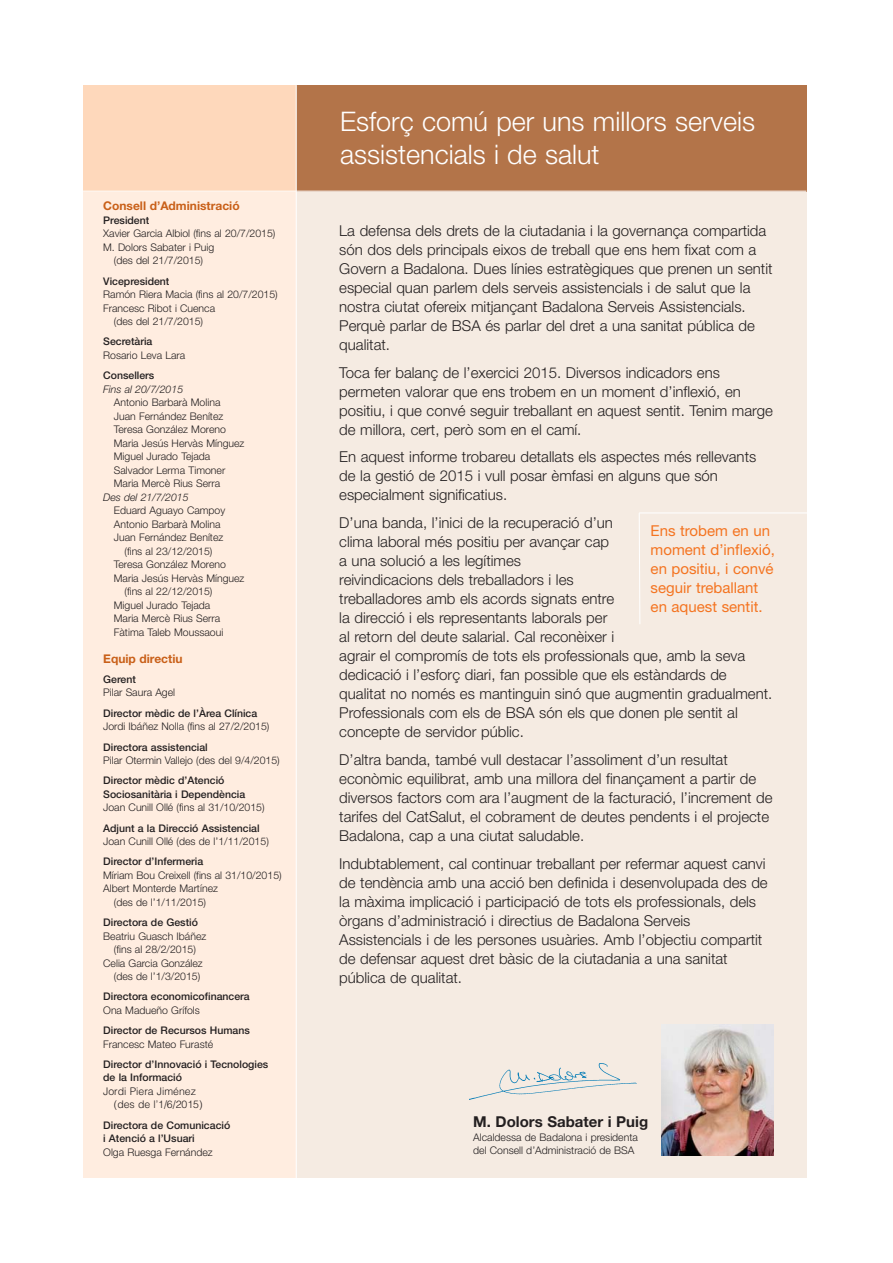
<style>
.page{position:relative;width:893px;height:1263px;background:#fff}
.page>*{position:absolute;margin:0;border:0;box-sizing:border-box;transform-origin:0 0}
.t1{font:300 27px/33px "Helvetica Neue";color:#fff}
.t2{font:300 15px/19px "Helvetica Neue";color:#231f20}
.t3{font:15px/19px "Helvetica Neue";color:#f47421}
.t4{font:700 15px "Helvetica Neue";color:#231f20}
.t5{font:700 12px "Helvetica Neue";color:#c96019}
.t6{font:300 10.5px/13.5px "Helvetica Neue";color:#231f20}
.t7{font:500 10.5px/13.5px "Helvetica Neue";color:#231f20}
.t8{font:300 10.5px/13.5px "Helvetica";color:#231f20}
.t9{font:italic 300 10.5px "Helvetica Neue";color:#231f20}
</style>
<div class="page">
<div style="left:84px;top:191px;width:212px;height:987px;background:#ffede0"></div>
<div style="left:296px;top:191px;width:510px;height:987px;background:#f5ebe2"></div>
<div style="left:296px;top:85px;width:510px;height:106px;background:#b37449"></div>
<div style="left:84px;top:85px;width:212px;height:106px;background:#fed8bb"></div>
<hr style="left:296px;top:85px;width:1px;height:1138px;background:#fff">
<hr style="left:83px;top:191px;width:723px;height:1px;background:#fff">
<img style="left:662px;top:1025px;width:112px;height:130px">
<img style="left:469px;top:1063px;width:168px;height:37px">
<svg style="left:639px;top:513px;width:2px;height:111px"></svg>
<hr style="left:639px;top:512px;width:226px;height:1px;background:#fff">
<p class="t5" style="left:103px;top:202px;width:138px">Consell d’Administració</p>
<p class="t7" style="left:103px;top:214px;width:48px">President</p>
<p class="t6" style="left:103px;top:228px;width:174px">Xavier Garcia Albiol (fins al 20/7/2015)</p>
<p class="t6" style="left:103px;top:241px;width:113px">M. Dolors Sabater i Puig</p>
<p class="t6" style="left:114px;top:255px;width:91px">(des del 21/7/2015)</p>
<p class="t7" style="left:103px;top:275px;width:68px">Vicepresident</p>
<p class="t6" style="left:103px;top:289px;width:176px">Ramón Riera Macia (fins al 20/7/2015)</p>
<p class="t6" style="left:103px;top:302px;width:113px">Francesc Ribot i Cuenca</p>
<p class="t6" style="left:114px;top:316px;width:91px">(des del 21/7/2015)</p>
<p class="t7" style="left:103px;top:336px;width:51px">Secretària</p>
<p class="t6" style="left:103px;top:349px;width:84px">Rosario Leva Lara</p>
<p class="t7" style="left:103px;top:370px;width:53px">Consellers</p>
<p class="t9" style="left:103px;top:385px;width:81px">Fins al 20/7/2015</p>
<p class="t6" style="left:114px;top:397px;width:132px">Antonio Barbarà Molina<br>Juan Fernández Benítez<br>Teresa González Moreno<br>Maria Jesús Hervàs Mínguez<br>Miguel Jurado Tejada<br>Salvador Lerma Timoner<br>Maria Mercè Rius Serra</p>
<p class="t9" style="left:103px;top:493px;width:87px">Des del 21/7/2015</p>
<p class="t6" style="left:114px;top:505px;width:113px">Eduard Aguayo Campoy</p>
<p class="t6" style="left:114px;top:518px;width:108px">Antonio Barbarà Molina</p>
<p class="t6" style="left:114px;top:532px;width:111px">Juan Fernández Benítez</p>
<p class="t6" style="left:124px;top:545px;width:89px">(fins al 23/12/2015)</p>
<p class="t6" style="left:114px;top:559px;width:114px">Teresa González Moreno</p>
<p class="t6" style="left:114px;top:572px;width:132px">Maria Jesús Hervàs Mínguez</p>
<p class="t6" style="left:124px;top:586px;width:89px">(fins al 22/12/2015)</p>
<p class="t6" style="left:114px;top:599px;width:98px">Miguel Jurado Tejada</p>
<p class="t6" style="left:114px;top:613px;width:108px">Maria Mercè Rius Serra</p>
<p class="t6" style="left:114px;top:626px;width:111px">Fàtima Taleb Moussaoui</p>
<p class="t5" style="left:103px;top:654px;width:81px">Equip directiu</p>
<p class="t7" style="left:103px;top:673px;width:34px">Gerent</p>
<p class="t6" style="left:103px;top:687px;width:73px">Pilar Saura Agel</p>
<p class="t7" style="left:103px;top:707px;width:156px">Director mèdic de l’Àrea Clínica</p>
<p class="t6" style="left:103px;top:721px;width:168px">Jordi Ibáñez Nolla (fins al 27/2/2015)</p>
<p class="t7" style="left:103px;top:741px;width:106px">Directora assistencial</p>
<p class="t6" style="left:103px;top:754px;width:178px">Pilar Otermin Vallejo (des del 9/4/2015)</p>
<p class="t7" style="left:103px;top:775px;width:144px">Director mèdic d’Atenció<br>Sociosanitària i Dependència</p>
<p class="t6" style="left:103px;top:802px;width:163px">Joan Cunill Ollé (fins al 31/10/2015)</p>
<p class="t7" style="left:103px;top:822px;width:158px">Adjunt a la Direcció Assistencial</p>
<p class="t6" style="left:103px;top:835px;width:167px">Joan Cunill Ollé (des de l’1/11/2015)</p>
<p class="t7" style="left:103px;top:856px;width:102px">Director d’Infermeria</p>
<p class="t6" style="left:103px;top:869px;width:180px">Míriam Bou Creixell (fins al 31/10/2015)</p>
<p class="t6" style="left:103px;top:883px;width:116px">Albert Monterde Martínez</p>
<p class="t6" style="left:114px;top:896px;width:94px">(des de l’1/11/2015)</p>
<p class="t7" style="left:103px;top:916px;width:96px">Directora de Gestió</p>
<p class="t6" style="left:103px;top:930px;width:105px;text-align:center">Beatriu Guasch Ibáñez (fins al 28/2/2015)<br>Celia Garcia González (des de l’1/3/2015)</p>
<p class="t7" style="left:103px;top:991px;width:148px">Directora economicofinancera</p>
<p class="t6" style="left:103px;top:1004px;width:98px">Ona Madueño Grífols</p>
<p class="t7" style="left:103px;top:1024px;width:148px">Director de Recursos Humans</p>
<p class="t6" style="left:103px;top:1038px;width:112px">Francesc Mateo Furasté</p>
<p class="t7" style="left:103px;top:1058px;width:167px">Director d’Innovació i Tecnologies de la Informació</p>
<p class="t8" style="left:114px;top:1085px;width:90px;text-indent:-11px">Jordi Piera Jiménez (des de l’1/6/2015)</p>
<p class="t7" style="left:103px;top:1119px;width:129px">Directora de Comunicació i Atenció a l’Usuari</p>
<p class="t6" style="left:103px;top:1146px;width:111px">Olga Ruesga Fernández</p>
<h1 class="t1" style="left:340px;top:108px;width:416px">Esforç comú per uns millors serveis assistencials i de salut</h1>
<p class="t2" style="left:339px;top:222px;width:435px">La defensa dels drets de la ciutadania i la governança compartida són dos dels principals eixos de treball que ens hem fixat com a Govern a Badalona. Dues línies estratègiques que prenen un sentit especial quan parlem dels serveis assistencials i de salut que la nostra ciutat ofereix mitjançant Badalona Serveis Assistencials.<br>Perquè parlar de BSA és parlar del dret a una sanitat pública de qualitat.</p>
<p class="t2" style="left:339px;top:364px;width:435px">Toca fer balanç de l’exercici 2015. Diversos indicadors ens permeten valorar que ens trobem en un moment d’inflexió, en positiu, i que convé seguir treballant en aquest sentit. Tenim marge de millora, cert, però som en el camí.</p>
<p class="t2" style="left:339px;top:449px;width:419px">En aquest informe trobareu detallats els aspectes més rellevants de la gestió de 2015 i vull posar èmfasi en alguns que són especialment significatius.</p>
<p class="t2" style="left:339px;top:514px;width:435px">D’una banda, l’inici de la recuperació d’un<br>clima laboral més positiu per avançar cap<br>a una solució a les legítimes<br>reivindicacions dels treballadors i les<br>treballadores amb els acords signats entre<br>la direcció i els representants laborals per<br>al retorn del deute salarial. Cal reconèixer i<br>agrair el compromís de tots els professionals que, amb la seva dedicació i l’esforç diari, fan possible que els estàndards de qualitat no només es mantinguin sinó que augmentin gradualment.<br>Professionals com els de BSA són els que donen ple sentit al concepte de servidor públic.</p>
<p class="t2" style="left:339px;top:751px;width:435px">D’altra banda, també vull destacar l’assoliment d’un resultat econòmic equilibrat, amb una millora del finançament a partir de diversos factors com ara l’augment de la facturació, l’increment de tarifes del CatSalut, el cobrament de deutes pendents i el projecte Badalona, cap a una ciutat saludable.</p>
<p class="t2" style="left:339px;top:855px;width:430px">Indubtablement, cal continuar treballant per refermar aquest canvi de tendència amb una acció ben definida i desenvolupada des de la màxima implicació i participació de tots els professionals, dels òrgans d’administració i directius de Badalona Serveis Assistencials i de les persones usuàries. Amb l’objectiu compartit de defensar aquest dret bàsic de la ciutadania a una sanitat pública de qualitat.</p>
<p class="t3" style="left:651px;top:522px;width:126px">Ens trobem en un moment d’inflexió, en positiu, i convé seguir treballant en aquest sentit.</p>
<p class="t4" style="left:473px;top:1116px;width:176px">M. Dolors Sabater i Puig</p>
<p class="t6" style="left:473px;top:1131px;width:166px">Alcaldessa de Badalona i presidenta del Consell d’Administració de BSA</p>
</div>
